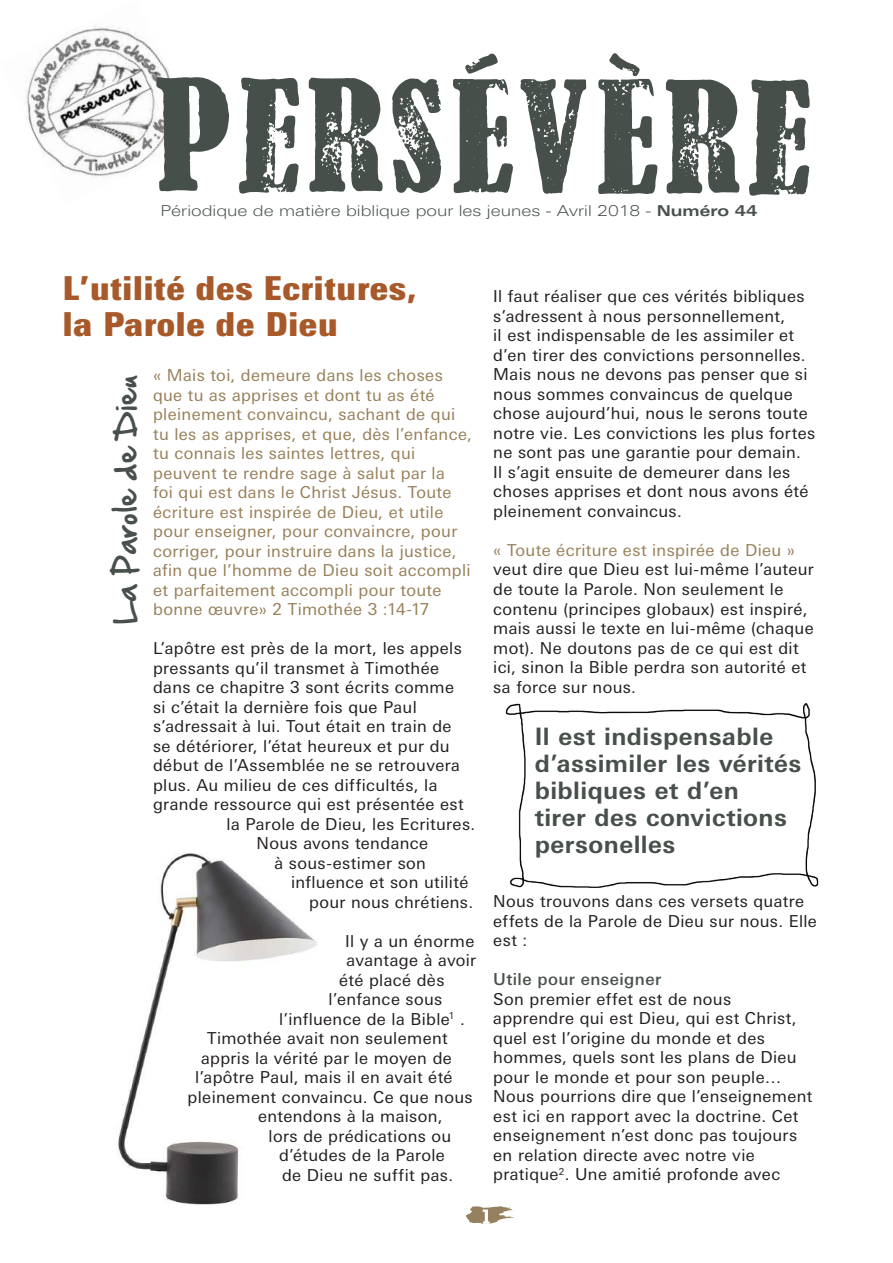
<style>
.page{position:relative;width:893px;height:1263px;background:#fff}
.page>*{position:absolute;margin:0;border:0;box-sizing:border-box;transform-origin:0 0}
.t1{font:900 condensed 33px/36px "LT Univers";letter-spacing:.025em;color:#a85929}
.t2{font:27px "Hand Of Sean";letter-spacing:.025em;color:#47504a}
.t3{font:700 24px/27px "LT Univers Basic";letter-spacing:.02em;color:#47504a}
.t4{font:16.5px/19.5px "LT Univers Basic";letter-spacing:.025em;color:#231f20}
.t5{font:16.5px/19.5px "LT Univers Basic";letter-spacing:.025em;color:#987f59}
.t6{font:500 16.5px "LT Univers Basic";letter-spacing:.025em;color:#47504a}
.t7{font:300 15px "LT Univers Extd";color:#47504a}
.t8{font:9.6px "LT Univers Basic";color:#231f20}
.s1{font-weight:700}
.s2{font-size:16.5px}
</style>
<div class="page">
<img style="left:118px;top:853px;width:199px;height:352px">
<img style="left:25px;top:26px;width:145px;height:166px">
<svg style="left:466px;top:1206px;width:48px;height:18px"></svg>
<svg style="left:156px;top:77px;width:73px;height:114px"></svg>
<svg style="left:598px;top:53px;width:59px;height:141px"></svg>
<svg style="left:453px;top:53px;width:60px;height:140px"></svg>
<svg style="left:520px;top:79px;width:66px;height:115px"></svg>
<svg style="left:239px;top:78px;width:60px;height:116px"></svg>
<svg style="left:392px;top:78px;width:49px;height:115px"></svg>
<svg style="left:309px;top:78px;width:74px;height:114px"></svg>
<svg style="left:666px;top:79px;width:73px;height:115px"></svg>
<svg style="left:749px;top:79px;width:61px;height:117px"></svg>
<img style="left:505px;top:703px;width:314px;height:185px">
<p class="t7" style="left:161px;top:202px;width:598px">Périodique de matière biblique pour les jeunes - Avril 2018 - <span class="s1">Numéro 44</span></p>
<h1 class="t1" style="left:63px;top:269px;width:355px">’L utilité des Ecritures, la Parole de Dieu</h1>
<h2 class="t2" style="left:101px;top:624px;width:251px;rotate:-90deg">La Parole de Dieu</h2>
<p class="t5" style="left:153px;top:365px;width:320px">« Mais toi, demeure dans les choses que tu as apprises et dont tu as été pleinement convaincu, sachant de qui tu les as apprises, et que, dès ’l enfance, tu connais les saintes lettres, qui peuvent te rendre sage à salut par la<br>foi qui est dans le Christ Jésus. Toute écriture est inspirée de Dieu, et utile pour enseigner, pour convaincre, pour corriger, pour instruire dans la justice, afin que ’l homme de Dieu soit accompli et parfaitement accompli pour toute bonne œuvre» 2 Timothée 3 :14-17</p>
<p class="t4" style="left:153px;top:638px;width:310px">’Lapôtre est près de la mort, les appels</p>
<p class="t4" style="left:153px;top:658px;width:288px">pressants qu i l’ transmet à Timothée</p>
<p class="t4" style="left:153px;top:677px;width:302px">dans ce chapitre 3 sont écrits comme</p>
<p class="t4" style="left:153px;top:697px;width:265px">si ’c était la dernière fois que Paul</p>
<p class="t4" style="left:153px;top:716px;width:300px">’s adressait à lui. Tout était en train de</p>
<p class="t4" style="left:153px;top:736px;width:298px">se détériorer ’l, état heureux et pur du</p>
<p class="t4" style="left:153px;top:755px;width:308px">début de ’l Assemblée ne se retrouvera</p>
<p class="t4" style="left:153px;top:775px;width:286px">plus. Au milieu de ces difficultés la,</p>
<p class="t4" style="left:153px;top:794px;width:312px">grande ressource qui est présentée est</p>
<p class="t4" style="left:227px;top:814px;width:250px">la Parole de Dieu, les Ecritures.</p>
<p class="t4" style="left:257px;top:833px;width:173px">Nous avons tendance</p>
<p class="t4" style="left:275px;top:853px;width:153px">à sous-estimer son</p>
<p class="t4" style="left:291px;top:872px;width:179px">influence et son utilité</p>
<p class="t4" style="left:309px;top:892px;width:166px">pour nous chrétiens.</p>
<p class="t4" style="left:345px;top:931px;width:131px">ayIl un énorme</p>
<p class="t4" style="left:347px;top:950px;width:131px">avantage à avoir</p>
<p class="t4" style="left:339px;top:970px;width:107px">été placé dès</p>
<p class="t4" style="left:329px;top:989px;width:115px">’l enfance sous</p>
<p class="t4" style="left:460px;top:1009px;width:6px">.</p>
<p class="t8" style="left:449px;top:1010px;width:7px">1</p>
<p class="t4" style="left:279px;top:1009px;width:172px">’l influence de la Bible</p>
<p class="t4" style="left:207px;top:1028px;width:242px">Timothée avait non seulement</p>
<p class="t4" style="left:201px;top:1048px;width:252px">appris la vérité par le moyen de</p>
<p class="t4" style="left:195px;top:1067px;width:259px">’l apôtre Paul, mais il en avait été</p>
<p class="t4" style="left:188px;top:1087px;width:287px">pleinement convaincu. Ce que nous</p>
<p class="t4" style="left:258px;top:1106px;width:186px">entendons laà maison,</p>
<p class="t4" style="left:269px;top:1126px;width:184px">lors de prédications ou</p>
<p class="t4" style="left:279px;top:1145px;width:167px">d’études de la Parole</p>
<p class="t4" style="left:282px;top:1165px;width:173px">de Dieu ne suffit pas.</p>
<p class="t4" style="left:493px;top:287px;width:324px">Il faut réaliser que ces vérités bibliques<br>’s adressent à nous personnellement,<br>il est indispensable de les assimiler et d’en tirer des convictions personnelles.<br>Mais nous ne devons pas penser que si nous sommes convaincus de quelque chose aujourd’hui, nous le serons toute notre vie. Les convictions les plus fortes ne sont pas une garantie pour demain.<br>’sI l agit ensuite de demeurer dans les choses apprises et dont nous avons été pleinement convaincus.</p>
<p class="t5" style="left:493px;top:540px;width:303px">« Toute écriture est inspirée de Dieu «</p>
<p class="t4" style="left:493px;top:560px;width:322px">veut dire que Dieu est lui-même ’l auteur de toute la Parole. Non seulement le contenu (principes globaux) est inspiré, mais aussi le texte en lui-même (chaque mot .) Ne doutons pas de ce qui est dit ici, sinon la Bible perdra son autorité et sa force sur nous.</p>
<h3 class="t3" style="left:535px;top:722px;width:268px">Il est indispensable d’assimiler les vérités bibliques et d’en<br>tirer des convictions personelles</h3>
<p class="t4" style="left:493px;top:891px;width:325px">Nous trouvons dans ces versets quatre effets de la Parole de Dieu sur nous. Elle est :</p>
<p class="t6" style="left:493px;top:969px;width:169px">Utile pour enseigner</p>
<p class="t4" style="left:493px;top:989px;width:239px">Son premier effet est de nous</p>
<p class="t4" style="left:493px;top:1008px;width:305px">apprendre qui est Dieu, qui est Christ,</p>
<p class="t4" style="left:493px;top:1028px;width:273px">quel est ’l origine du monde et des</p>
<p class="t4" style="left:493px;top:1047px;width:305px">hommes, quels sont les plans de Dieu</p>
<p class="t4" style="left:493px;top:1067px;width:290px">pour le monde et pour son peuple...</p>
<p class="t4" style="left:493px;top:1086px;width:321px">Nous pourrions dire que ’l enseignement</p>
<p class="t4" style="left:493px;top:1106px;width:307px">est ici en rapport avec la doctrine. Cet</p>
<p class="t4" style="left:493px;top:1125px;width:305px">enseignement ’n est donc pas toujours</p>
<p class="t4" style="left:493px;top:1145px;width:263px">en relation directe avec notre vie</p>
<p class="t4" style="left:575px;top:1164px;width:206px">Une amitié profonde avec</p>
<p class="t8" style="left:559px;top:1166px;width:12px">2<span class="s2">.</span></p>
<p class="t4" style="left:493px;top:1164px;width:67px">pratique</p>
</div>
